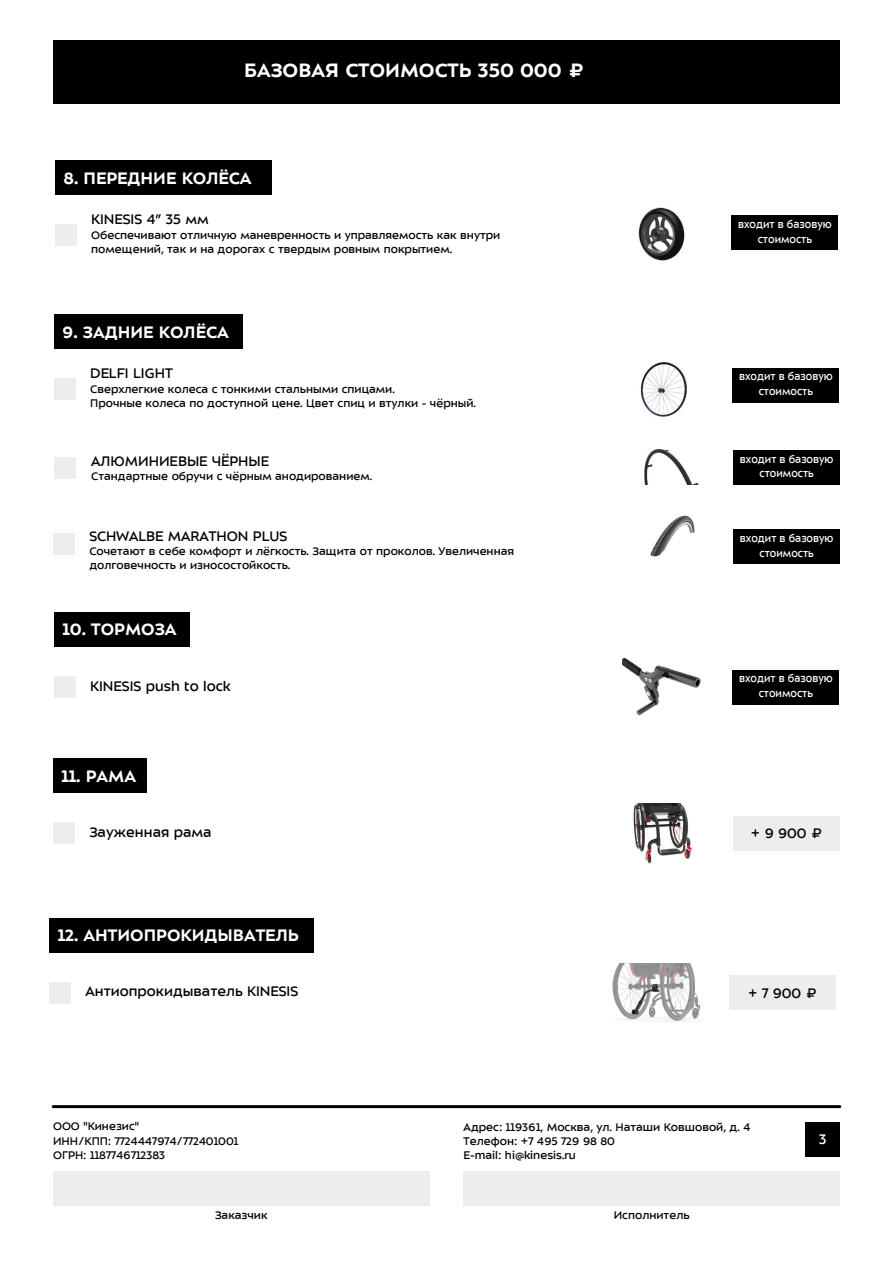
<style>
.page{position:relative;width:893px;height:1263px;background:#fff}
.page>*{position:absolute;margin:0;border:0;box-sizing:border-box;transform-origin:0 0}
.t1{font:700 21px "ALS Sector";color:#fff}
.t2{font:700 18px "ALS Sector";color:#fff}
.t3{font:15px "ALS Sector";color:#000}
.t4{font:15px "ALS Sector";color:#fff}
.t5{font:12px/14.4px "ALS Sector";color:#000}
.t6{font:12px/14.4px "ALS Sector";color:#fff;text-align:center;scale:.9 1}
</style>
<div class="page">
<img style="left:633px;top:804px;width:59px;height:59px">
<img style="left:641px;top:362px;width:46px;height:55px">
<div style="left:54px;top:378px;width:21px;height:22px;background:#ededed"></div>
<div style="left:54px;top:314px;width:188px;height:34px;background:#000"></div>
<div style="left:53px;top:40px;width:787px;height:64px;background:#000"></div>
<div style="left:55px;top:457px;width:21px;height:21px;background:#ededed"></div>
<img style="left:644px;top:449px;width:54px;height:35px">
<div style="left:53px;top:533px;width:21px;height:22px;background:#ededed"></div>
<img style="left:650px;top:515px;width:45px;height:42px">
<img style="left:621px;top:657px;width:80px;height:59px">
<div style="left:54px;top:676px;width:21px;height:22px;background:#ededed"></div>
<div style="left:54px;top:612px;width:136px;height:34px;background:#000"></div>
<img style="left:638px;top:207px;width:47px;height:54px">
<div style="left:55px;top:224px;width:21px;height:22px;background:#ededed"></div>
<div style="left:55px;top:160px;width:216px;height:34px;background:#000"></div>
<div style="left:49px;top:982px;width:22px;height:21px;background:#ededed"></div>
<div style="left:49px;top:918px;width:265px;height:34px;background:#000"></div>
<div style="left:730px;top:976px;width:106px;height:34px;background:#ededed"></div>
<img style="left:612px;top:963px;width:89px;height:59px">
<div style="left:732px;top:216px;width:106px;height:34px;background:#000"></div>
<div style="left:733px;top:368px;width:106px;height:34px;background:#000"></div>
<div style="left:733px;top:451px;width:107px;height:34px;background:#000"></div>
<div style="left:733px;top:530px;width:107px;height:34px;background:#000"></div>
<div style="left:733px;top:670px;width:106px;height:34px;background:#000"></div>
<div style="left:53px;top:823px;width:21px;height:21px;background:#ededed"></div>
<div style="left:53px;top:759px;width:94px;height:34px;background:#000"></div>
<div style="left:733px;top:816px;width:107px;height:34px;background:#ededed"></div>
<hr style="left:53px;top:1105px;width:787px;height:3px;background:#000">
<div style="left:53px;top:1171px;width:376px;height:34px;background:#ededed"></div>
<div style="left:463px;top:1171px;width:377px;height:34px;background:#ededed"></div>
<div style="left:806px;top:1122px;width:34px;height:34px;background:#000"></div>
<h1 class="t1" style="left:244px;top:60px;width:342px">БАЗОВАЯ СТОИМОСТЬ 350 000 ₽</h1>
<h2 class="t2" style="left:63px;top:169px;width:190px">8. ПЕРЕДНИЕ КОЛЁСА</h2>
<p class="t3" style="left:91px;top:212px;width:119px">KINESIS 4” 35 мм</p>
<p class="t5" style="left:91px;top:228px;width:411px">Обеспечивают отличную маневренность и управляемость как внутри помещений, так и на дорогах с твердым ровным покрытием.</p>
<h2 class="t2" style="left:63px;top:322px;width:168px">9. ЗАДНИЕ КОЛЁСА</h2>
<p class="t3" style="left:90px;top:366px;width:84px">DELFI LIGHT</p>
<p class="t5" style="left:90px;top:382px;width:387px">Сверхлегкие колеса с тонкими стальными спицами.<br>Прочные колеса по доступной цене. Цвет спиц и втулки - чёрный.</p>
<p class="t3" style="left:91px;top:453px;width:179px">АЛЮМИНИЕВЫЕ ЧЁРНЫЕ</p>
<p class="t5" style="left:91px;top:469px;width:282px">Стандартные обручи с чёрным анодированием.</p>
<p class="t3" style="left:89px;top:528px;width:200px">SCHWALBE MARATHON PLUS</p>
<p class="t5" style="left:89px;top:544px;width:426px">Сочетают в себе комфорт и лёгкость. Защита от проколов. Увеличенная долговечность и износостойкость.</p>
<h2 class="t2" style="left:63px;top:620px;width:116px">10. ТОРМОЗА</h2>
<p class="t3" style="left:90px;top:678px;width:142px">KINESIS push to lock</p>
<h2 class="t2" style="left:62px;top:767px;width:76px">11. РАМА</h2>
<p class="t3" style="left:89px;top:824px;width:124px">Зауженная рама</p>
<h2 class="t2" style="left:58px;top:926px;width:243px">12. АНТИОПРОКИДЫВАТЕЛЬ</h2>
<p class="t3" style="left:86px;top:983px;width:214px">Антиопрокидыватель KINESIS</p>
<p class="t6" style="left:738px;top:217px;width:106px">входит в базовую стоимость</p>
<p class="t6" style="left:739px;top:369px;width:106px">входит в базовую стоимость</p>
<p class="t6" style="left:740px;top:452px;width:106px">входит в базовую стоимость</p>
<p class="t6" style="left:740px;top:531px;width:106px">входит в базовую стоимость</p>
<p class="t6" style="left:739px;top:671px;width:106px">входит в базовую стоимость</p>
<p class="t3" style="left:751px;top:826px;width:73px">+ 9 900 ₽</p>
<p class="t3" style="left:748px;top:985px;width:70px">+ 7 900 ₽</p>
<p class="t5" style="left:53px;top:1119px;width:187px">ООО "Кинезис"<br>ИНН/КПП: 7724447974/772401001<br>ОГРН: 1187746712383</p>
<p class="t5" style="left:464px;top:1119px;width:288px">Адрес: 119361, Москва, ул. Наташи Ковшовой, д. 4<br>Телефон: +7 495 729 98 80<br>E-mail: hi@kinesis.ru</p>
<p class="t5" style="left:215px;top:1208px;width:54px">Заказчик</p>
<p class="t5" style="left:614px;top:1208px;width:77px">Исполнитель</p>
<p class="t4" style="left:819px;top:1131px;width:9px">3</p>
</div>
